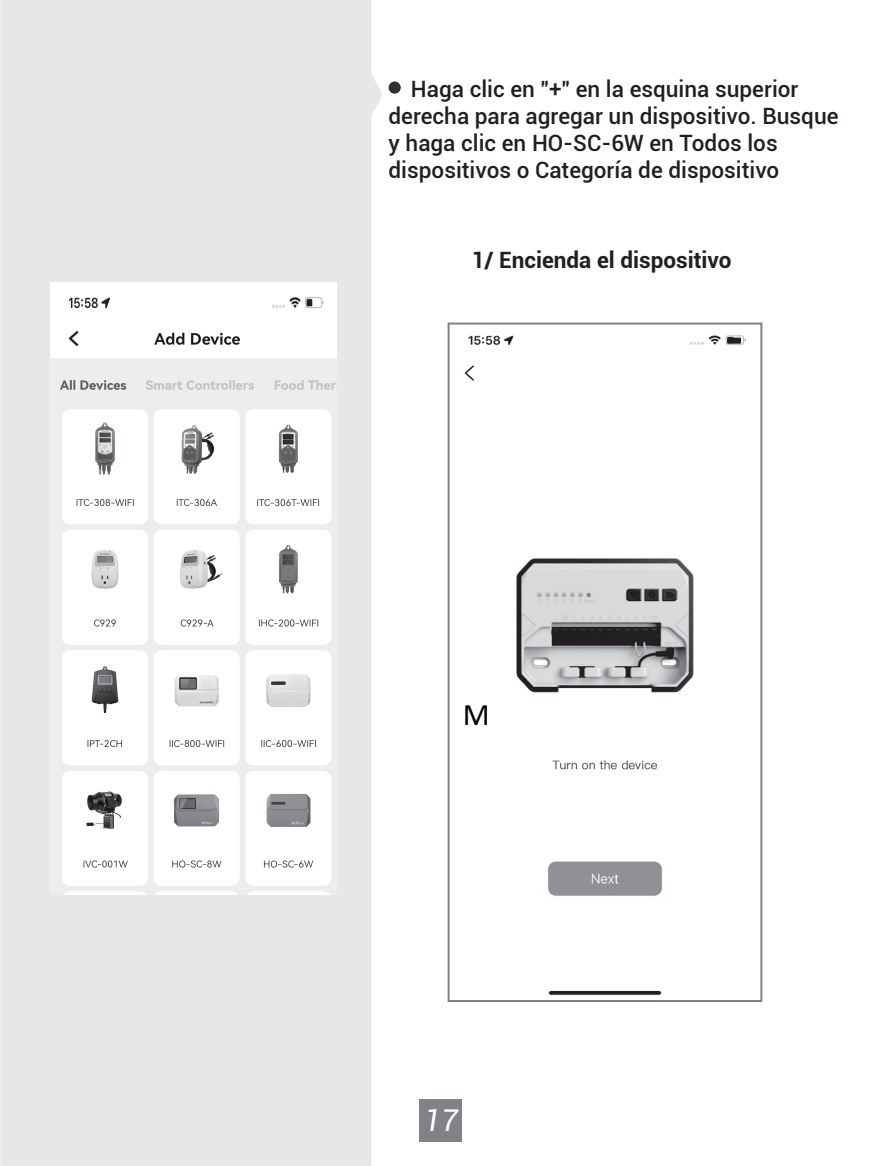
<style>
.page{position:relative;width:885px;height:1166px;background:#fff}
.page>*{position:absolute;margin:0;border:0;box-sizing:border-box;transform-origin:0 0}
.t1{font:31.5px "Calibri";color:#030303}
.t2{font:italic 30px "Roboto";color:#fff}
.t3{font:500 22.5px/27px "Roboto";color:#231f20}
.t4{font:700 22.5px "Roboto";color:#231f20}
</style>
<div class="page">
<img style="left:464px;top:335px;width:282px;height:661px">
<div style="left:0;top:0;width:381px;height:1165px;background:#e6e7e9"></div>
<div style="left:388px;top:81px;width:12px;height:13px;background:#312f30;border-radius:50%"></div>
<div style="left:447px;top:322px;width:315px;height:679px;border:2px solid #808285"></div>
<div style="left:727px;top:337px;width:14px;height:6px;background:#231f20"></div>
<img style="left:50px;top:282px;width:287px;height:612px">
<img style="left:50px;top:282px;width:285px;height:39px">
<div style="left:419px;top:1098px;width:43px;height:43px;background:#808285"></div>
<p class="t3" style="left:388px;top:74px;width:451px;text-indent:22px">Haga clic en "+" en la esquina superior derecha para agregar un dispositivo. Busque y haga clic en HO-SC-6W en Todos los dispositivos o Categoría de dispositivo</p>
<p class="t4" style="left:471px;top:244px;width:261px">1/ Encienda el dispositivo</p>
<h1 class="t1" style="left:463px;top:692px;width:28px">M</h1>
<h2 class="t2" style="left:424px;top:1099px;width:35px">17</h2>
</div>
